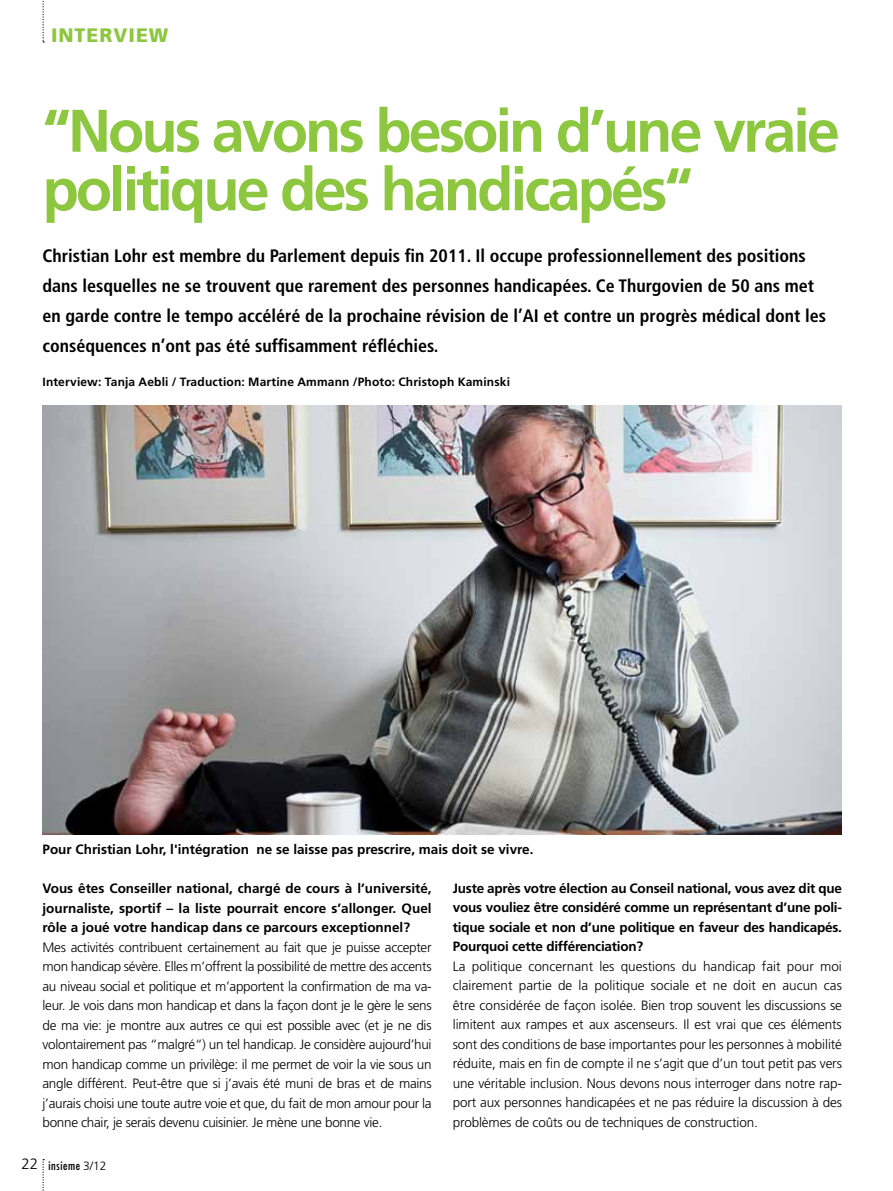
<style>
.page{position:relative;width:893px;height:1191px;background:#fff}
.page>*{position:absolute;margin:0;border:0;box-sizing:border-box;transform-origin:0 0}
.t1{font:700 60px/58.5px "Frutiger LT Std";letter-spacing:-.05em;color:#8dc63f}
.t2{font:900 19.5px "Frutiger LT Std";letter-spacing:.05em;color:#8dc63f}
.t3{font:700 condensed 18px/30px "Frutiger LT Std";color:#000}
.t4{font:300 13.5px/19.5px "Frutiger LT Std";letter-spacing:-.02em;color:#000;text-align:justify}
.t5{font:700 13.5px/19.5px "Frutiger LT Std";color:#000;text-align:justify}
.t6{font:700 12px "Frutiger LT Std";letter-spacing:.015em;color:#000}
.t7{font:condensed 12px "Futura Std";letter-spacing:.05em;color:#000}
.s1{font-family:"Frutiger LT Std";font-weight:300;font-stretch:normal;font-size:15px}
.s2{font-family:"Frutiger LT Std";font-weight:300;font-stretch:normal}
</style>
<div class="page">
<svg style="left:43px;top:1159px;width:1px;height:32px"></svg>
<svg style="left:43px;top:1px;width:1px;height:42px"></svg>
<img style="left:43px;top:405px;width:799px;height:429px">
<h2 class="t2" style="left:51px;top:23px;width:119px">INTERVIEW</h2>
<h1 class="t1" style="left:43px;top:102px;width:799px">“Nous avons besoin d’une vraie politique des handicapés“</h1>
<p class="t3" style="left:43px;top:241px;width:785px">Christian Lohr est membre du Parlement depuis fin 2011. Il occupe professionnellement des positions dans lesquelles ne se trouvent que rarement des personnes handicapées. Ce Thurgovien de 50 ans met en garde contre le tempo accéléré de la prochaine révision de l’AI et contre un progrès médical dont les conséquences n’ont pas été suffisamment réfléchies.</p>
<p class="t6" style="left:43px;top:374px;width:469px">Interview: Tanja Aebli / Traduction: Martine Ammann /Photo: Christoph Kaminski</p>
<p class="t5" style="left:43px;top:839px;width:492px">Pour Christian Lohr, l'intégration ne se laisse pas prescrire, mais doit se vivre.</p>
<p class="t5" style="left:43px;top:878px;width:391px">Vous êtes Conseiller national, chargé de cours à l’université, journaliste, sportif – la liste pourrait encore s’allonger. Quel rôle a joué votre handicap dans ce parcours exceptionnel?</p>
<p class="t4" style="left:43px;top:937px;width:391px">Mes activités contribuent certainement au fait que je puisse accepter mon handicap sévère. Elles m’offrent la possibilité de mettre des accents au niveau social et politique et m’apportent la confirmation de ma va&shy;leur. Je vois dans mon handicap et dans la façon dont je le gère le sens de ma vie: je montre aux autres ce qui est possible avec (et je ne dis volontairement pas “malgré“) un tel handicap. Je considère aujourd’hui mon handicap comme un privilège: il me permet de voir la vie sous un angle différent. Peut-être que si j’avais été muni de bras et de mains j’aurais choisi une toute autre voie et que, du fait de mon amour pour la bonne chair, je serais devenu cuisinier. Je mène une bonne vie.</p>
<p class="t5" style="left:453px;top:878px;width:391px">Juste après votre élection au Conseil national, vous avez dit que vous vouliez être considéré comme un représentant d’une poli&shy;tique sociale et non d’une politique en faveur des handicapés.<br>Pourquoi cette différenciation?</p>
<p class="t4" style="left:453px;top:956px;width:391px">La politique concernant les questions du handicap fait pour moi clairement partie de la politique sociale et ne doit en aucun cas être considérée de façon isolée. Bien trop souvent les discussions se limitent aux rampes et aux ascenseurs. Il est vrai que ces éléments sont des conditions de base importantes pour les personnes à mobilité réduite, mais en fin de compte il ne s’agit que d’un tout petit pas vers une véritable inclusion. Nous devons nous interroger dans notre rap&shy;port aux personnes handicapées et ne pas réduire la discussion à des problèmes de coûts ou de techniques de construction.</p>
<p class="t7" style="left:22px;top:1158px;width:86px"><span class="s1">22</span> insieme <span class="s2">3/12</span></p>
</div>
